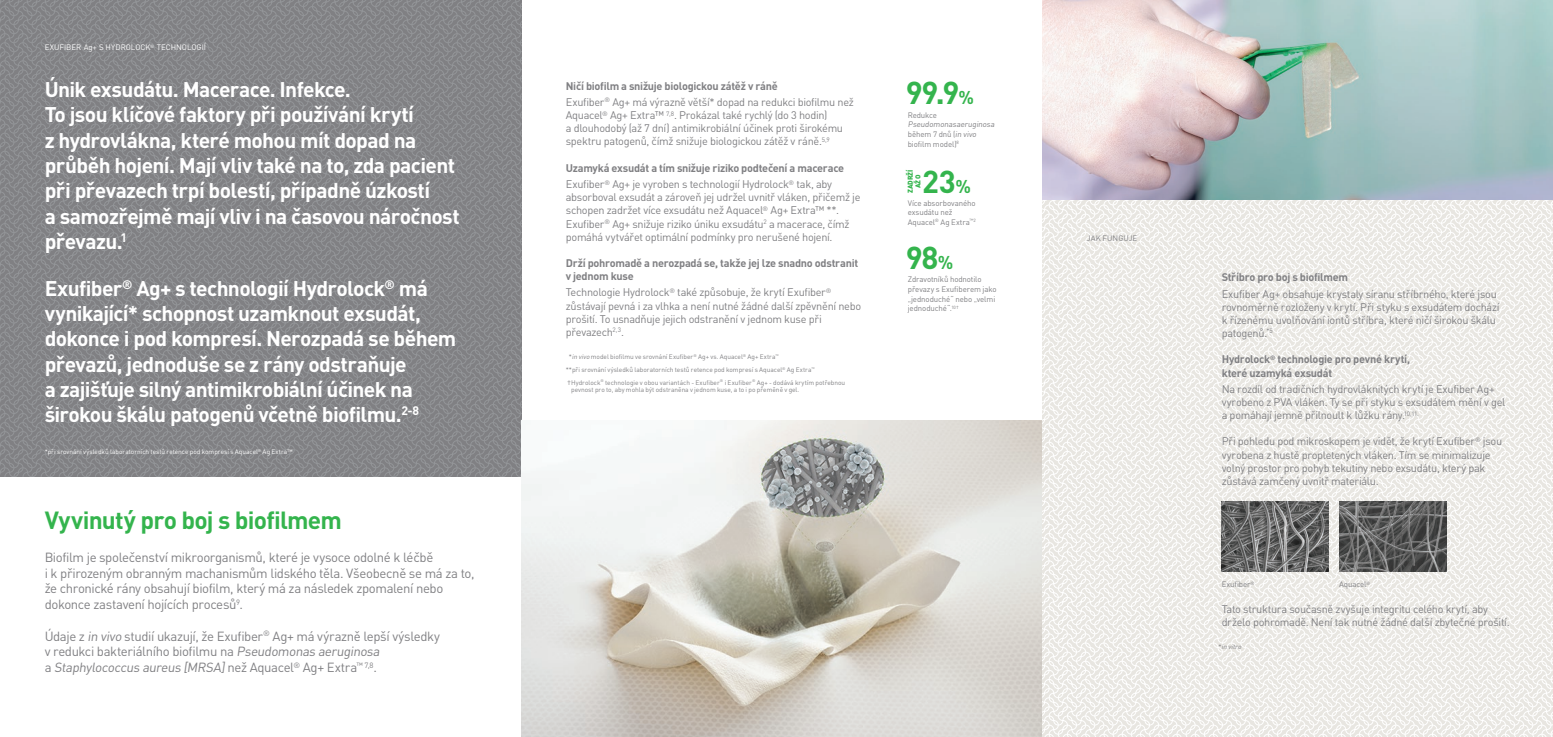
<style>
.page{position:relative;width:1553px;height:737px;background:#fff}
.page>*{position:absolute;margin:0;border:0;box-sizing:border-box;transform-origin:0 0}
.Pullout_Figures{font:700 31.32px "DIN Pro";color:#34b44d}
.Pull_Out_Text_28_33{font:700 24.5px "DIN Pro";letter-spacing:-.03em;color:#34b44d}
.Pull_Out_Text_28_33-2{font:700 21px/25.4px "DIN Pro";letter-spacing:-.03em;color:#fff}
.Text_15_18{font:13.12px/15.8px "DIN Pro";letter-spacing:-.03em;color:#808083}
.Text_12_5_15{font:10.94px/13.1px "DIN Pro";letter-spacing:-.03em;color:#808083}
.Heading_12_5_15{font:700 10.94px/13.1px "DIN Pro";letter-spacing:-.025em;color:#808083}
.Text_12_5_15-2{font:700 10.94px/13.1px "DIN Pro";letter-spacing:-.025em;color:#808083}
.Text_9_11{font:7.88px/9.6px "DIN Pro";letter-spacing:-.015em;color:#808083}
.Running_Head_9_11{font:7.88px "DIN Pro";letter-spacing:-.005em;color:#fff}
.Text_12_5_15-3{font:7.88px "DIN Pro";letter-spacing:-.015em;color:#808083}
.Running_Head_9_11-2{font:7.88px "DIN Pro";letter-spacing:-.005em;color:#808083}
.Pullout_Figures-2{font:900 7px "DIN Pro";letter-spacing:-.005em;color:#34b44d}
.Note_7_5_9{font:6.56px/7.9px "DIN Pro";letter-spacing:-.005em;color:#808083}
.Note_7_5_9-2{font:6.56px "DIN Pro";letter-spacing:-.005em;color:#fff}
.Note_7_5_9-3{font:italic 6.56px "DIN Pro";color:#808083}
.s1{font-style:italic}
.s2{font-size:18.38px}
.s3{font-style:normal}
</style>
<div class="page">
<svg style="left:0;top:0;width:521px;height:476px;background:#858689"></svg>
<img style="left:521px;top:421px;width:521px;height:316px">
<svg style="left:1042px;top:200px;width:510px;height:537px"></svg>
<img style="left:1042px;top:0;width:510px;height:200px">
<img style="left:1338px;top:502px;width:108px;height:69px">
<img style="left:1221px;top:502px;width:107px;height:69px">
<p class="Running_Head_9_11" style="left:45px;top:42px;width:163px">EXUFIBER Ag+ S HYDROLOCK<sup>®</sup> TECHNOLOGIÍ</p>
<p class="Pull_Out_Text_28_33-2" style="left:45px;top:76px;width:416px">Únik exsudátu. Macerace. Infekce.<br>To jsou klíčové faktory při používání krytí<br>z hydrovlákna, které mohou mít dopad na průběh hojení. Mají vliv také na to, zda pacient při převazech trpí bolestí, případně úzkostí<br>a samozřejmě mají vliv i na časovou náročnost převazu.<sup>1</sup></p>
<p class="Pull_Out_Text_28_33-2" style="left:45px;top:275px;width:413px">Exufiber<sup>®</sup> Ag+ s technologií Hydrolock<sup>®</sup> má vynikající* schopnost uzamknout exsudát, dokonce i pod kompresí. Nerozpadá se během převazů, jednoduše se z rány odstraňuje<br>a zajišťuje silný antimikrobiální účinek na širokou škálu patogenů včetně biofilmu.<sup>2-8</sup></p>
<p class="Note_7_5_9-2" style="left:45px;top:447px;width:249px">*při srovnání výsledků laboratorních testů retence pod kompresí s Aquacel<sup>®</sup> Ag Extra™</p>
<p class="Pull_Out_Text_28_33" style="left:45px;top:503px;width:299px">Vyvinutý pro boj s biofilmem</p>
<p class="Text_15_18" style="left:45px;top:548px;width:431px">Biofilm je společenství mikroorganismů, které je vysoce odolné k léčbě<br>i k přirozeným obranným machanismům lidského těla. Všeobecně se má za to, že chronické rány obsahují biofilm, který má za následek zpomalení nebo dokonce zastavení hojících procesů<sup>9</sup>.</p>
<p class="Text_15_18" style="left:45px;top:627px;width:397px">Údaje z in vivo studií ukazují, že Exufiber<sup>®</sup> Ag+ má výrazně lepší výsledky v redukci bakteriálního biofilmu na Pseudomonas aeruginosa<br>a Staphylococcus aureus [MRSA]n e ž Aq u a ce l<sup>®</sup> Ag + E xt ra<sup>™</sup> <sup>7,</sup> <sup>8</sup> .</p>
<p class="Heading_12_5_15" style="left:566px;top:79px;width:213px">Ničí biofilm a snižuje biologickou zátěž v ráně</p>
<p class="Text_12_5_15" style="left:566px;top:95px;width:290px">Exufiber<sup>®</sup> Ag+ má výrazně větší* dopad na redukci biofilmu než Aquacel<sup>®</sup> Ag+ Extra™ <sup>7,8</sup>. Prokázal také rychlý (do 3 hodin)<br>a dlouhodobý (až 7 dní) antimikrobiální účinek proti širokému spektru patogenů, čímž snižuje biologickou zátěž v ráně.<sup>5,9</sup></p>
<p class="Heading_12_5_15" style="left:566px;top:161px;width:280px">Uzamyká exsudát a tím snižuje riziko podtečení a macerace</p>
<p class="Text_12_5_15" style="left:566px;top:177px;width:296px">Exufiber<sup>®</sup> Ag+ je vyroben s technologií Hydrolock<sup>®</sup> tak, aby absorboval exsudát a zároveň jej udržel uvnitř vláken, přičemž je schopen zadržet více exsudátu než Aquacel<sup>®</sup> Ag+ Extra™ **.<br>Exufiber<sup>®</sup> Ag+ snižuje riziko úniku exsudátu<sup>2</sup> a macerace, čímž pomáhá vytvářet optimální podmínky pro nerušené hojení.</p>
<p class="Heading_12_5_15" style="left:566px;top:256px;width:294px">Drží pohromadě a nerozpadá se, takže jej lze snadno odstranit v jednom kuse</p>
<p class="Text_12_5_15" style="left:566px;top:285px;width:297px">Technologie Hydrolock<sup>®</sup> také způsobuje, že krytí Exufiber<sup>® </sup>zůstávají pevná i za vlhka a není nutné žádné další zpěvnění nebo prošití. To usnadňuje jejich odstranění v jednom kuse při převazech<sup>2,3</sup>.</p>
<p class="Note_7_5_9" style="left:568px;top:352px;width:211px">*<span class="s1">invivo</span>model biofilmu ve srovnání Exufiber<sup>®</sup> Ag+ vs. Aquacel<sup>®</sup> Ag+ Extra<sup>™</sup></p>
<p class="Note_7_5_9" style="left:566px;top:365px;width:250px">**při srovnání výsledků laboratorních testů retence pod kompresí s Aquacel<sup>®</sup> Ag Extra<sup>™</sup></p>
<p class="Note_7_5_9" style="left:571px;top:378px;width:275px;text-indent:-4px">†Hydrolock<sup>®</sup> technologie v obou variantách - Exufiber<sup>®</sup> i Exufiber<sup>®</sup> Ag+ - dodává krytím potřebnou pevnost pro to, aby mohla být odstraněna v jednom kuse, a to i po přeměně v gel.</p>
<p class="Pullout_Figures" style="left:905px;top:72px;width:70px">99.9<span class="s2">%</span></p>
<p class="Text_9_11" style="left:907px;top:110px;width:90px">Redukce<br>Pseudomonasaeruginosa během 7 dnů (in vivo biofilm model)<sup>8</sup></p>
<p class="Pullout_Figures-2" style="left:905px;top:193px;width:25px;rotate:-90deg">ZADRŽÍ</p>
<p class="Pullout_Figures-2" style="left:913px;top:188px;width:15px;rotate:-90deg">AŽ O</p>
<p class="Pullout_Figures" style="left:922px;top:160px;width:50px">23<span class="s2">%</span></p>
<p class="Text_9_11" style="left:907px;top:198px;width:70px">Více absorbovaného exsudátu než<br>Aquacel<sup>®</sup> Ag Extra<sup>™2</sup></p>
<p class="Pullout_Figures" style="left:905px;top:236px;width:49px">98<span class="s2">%</span></p>
<p class="Text_9_11" style="left:907px;top:274px;width:90px">Zdravotníků hodnotilo převazy s Exufiberem jako „jednoduché“ nebo „velmi jednoduché“.<sup>10†</sup></p>
<p class="Running_Head_9_11-2" style="left:1086px;top:233px;width:52px">JAK FUNGUJE</p>
<p class="Heading_12_5_15" style="left:1221px;top:270px;width:128px">Stříbro pro boj s biofilmem</p>
<p class="Text_12_5_15" style="left:1221px;top:287px;width:279px">Exufiber Ag+ obsahuje krystaly síranu stříbrného, které jsou rovnoměrně rozloženy v krytí. Při styku s exsudátem dochází k řízenému uvolňování iontů stříbra, které ničí širokou škálu patogenů.<sup>*5</sup></p>
<p class="Text_12_5_15-2" style="left:1221px;top:352px;width:190px">Hydrolock<sup>®</sup> technologie pro pevné krytí, které uzamyká exsudát</p>
<p class="Text_12_5_15" style="left:1221px;top:382px;width:285px">Na rozdíl od tradičních hydrovláknitých krytí je Exufiber Ag+ vyrobeno z PVA vláken. Ty se při styku s exsudátem mění v gel a pomáhají jemně přilnoult k lůžku rány.<sup>10,11.</sup></p>
<p class="Text_12_5_15" style="left:1221px;top:434px;width:282px">Při pohledu pod mikroskopem je vidět, že krytí Exufiber<sup>®</sup> jsou vyrobena z hustě propletených vláken. Tím se minimalizuje volný prostor pro pohyb tekutiny nebo exsudátu, který pak zůstává zamčený uvnitř materiálu.</p>
<p class="Text_12_5_15-3" style="left:1221px;top:579px;width:34px">Exufiber<sup>®</sup></p>
<p class="Text_12_5_15" style="left:1221px;top:601px;width:289px">Tato struktura současně zvyšuje integritu celého krytí, aby drželo pohromadě. Není tak nutné žádné další zbytečné prošití.</p>
<p class="Note_7_5_9-3" style="left:1218px;top:642px;width:26px"><span class="s3">*</span> in vitro</p>
<p class="Text_12_5_15-3" style="left:1338px;top:579px;width:33px">Aquacel<sup>®</sup></p>
</div>
